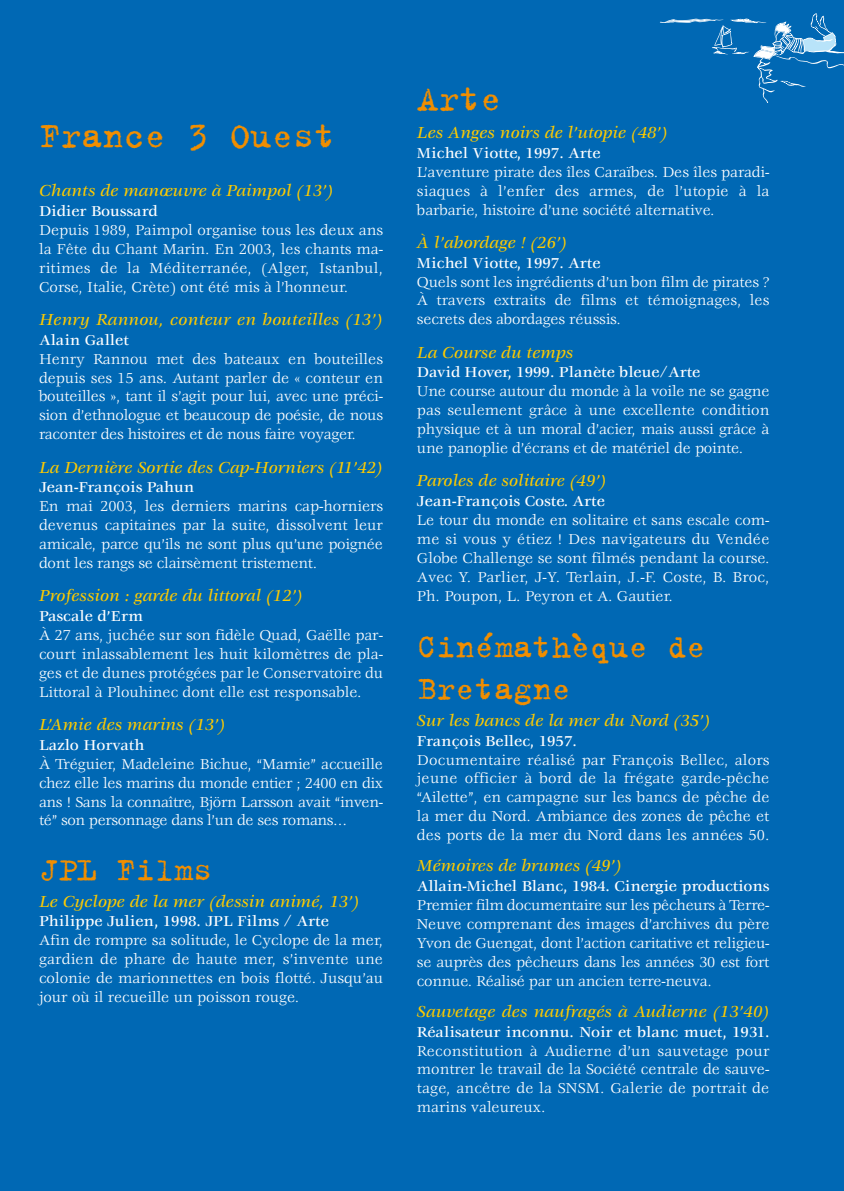
<style>
.page{position:relative;width:844px;height:1191px;background:#fff}
.page>*{position:absolute;margin:0;border:0;box-sizing:border-box;transform-origin:0 0}
.t1{font:38.5px "Trixie";color:#f18e00}
.t2{font:35px/42px "Trixie";color:#f18e00}
.t3{font:italic 500 17.5px "Veljovic";color:#fdca00}
.t4{font:15.75px/18.9px "Veljovic";letter-spacing:-.005em;color:#fff;text-align:justify}
.t5{font:500 15.75px "Veljovic";color:#fff}
</style>
<div class="page">
<div style="left:0;top:1px;width:843px;height:1190px;background:#0068b4"></div>
<svg style="left:660px;top:13px;width:183px;height:90px"></svg>
<h1 class="t1" style="left:39px;top:112px;width:298px">France 3 Ouest</h1>
<p class="t3" style="left:39px;top:184px;width:296px">Chants de manœuvre à Paimpol (13’)</p>
<p class="t5" style="left:39px;top:205px;width:120px">Didier Boussard</p>
<p class="t4" style="left:39px;top:221px;width:345px">Depuis 1989, Paimpol organise tous les deux ans la Fête du Chant Marin. En 2003, les chants ma&shy;ritimes de la Méditerranée, (Alger, Istanbul, Corse, Italie, Crète) ont été mis à l’honneur.</p>
<p class="t3" style="left:39px;top:312px;width:345px">Henry Rannou, conteur en bouteilles (13’)</p>
<p class="t5" style="left:39px;top:333px;width:91px">Alain Gallet</p>
<p class="t4" style="left:39px;top:350px;width:345px">Henry Rannou met des bateaux en bouteilles depuis ses 15 ans. Autant parler de « conteur en bouteilles », tant il s’agit pour lui, avec une préci&shy;sion d’ethnologue et beaucoup de poésie, de nous raconter des histoires et de nous faire voyager.</p>
<p class="t3" style="left:39px;top:460px;width:345px">La Dernière Sortie des Cap-Horniers (11’42)</p>
<p class="t5" style="left:39px;top:481px;width:157px">Jean-François Pahun</p>
<p class="t4" style="left:39px;top:498px;width:345px">En mai 2003, les derniers marins cap-horniers devenus capitaines par la suite, dissolvent leur amicale, parce qu’ils ne sont plus qu’une poignée dont les rangs se clairsèment tristement.</p>
<p class="t3" style="left:39px;top:589px;width:265px">Profession : garde du littoral (12’)</p>
<p class="t5" style="left:39px;top:610px;width:106px">Pascale d’Erm</p>
<p class="t4" style="left:39px;top:626px;width:345px">À 27 ans, juchée sur son fidèle Quad, Gaëlle par&shy;court inlassablement les huit kilomètres de pla&shy;ges et de dunes protégées par le Conservatoire du Littoral à Plouhinec dont elle est responsable.</p>
<p class="t3" style="left:39px;top:717px;width:188px">L’Amie des marins (13’)</p>
<p class="t5" style="left:39px;top:738px;width:107px">Lazlo Horvath</p>
<p class="t4" style="left:39px;top:755px;width:345px">À Tréguier, Madeleine Bichue, “Mamie” accueille chez elle les marins du monde entier ; 2400 en dix ans ! Sans la connaître, Björn Larsson avait “inven&shy;té” son personnage dans l’un de ses romans…</p>
<h2 class="t2" style="left:39px;top:847px;width:175px">JPL Films</h2>
<p class="t3" style="left:39px;top:894px;width:322px">Le Cyclope de la mer (dessin animé, 13’)</p>
<p class="t5" style="left:39px;top:915px;width:291px">Philippe Julien, 1998. JPL Films / Arte</p>
<p class="t4" style="left:39px;top:931px;width:345px">Afin de rompre sa solitude, le Cyclope de la mer, gardien de phare de haute mer, s’invente une colonie de marionnettes en bois flotté. Jusqu’au jour où il recueille un poisson rouge.</p>
<h1 class="t1" style="left:417px;top:74px;width:86px">Arte</h1>
<p class="t3" style="left:417px;top:126px;width:252px">Les Anges noirs de l’utopie (48’)</p>
<p class="t5" style="left:417px;top:147px;width:185px">Michel Viotte, 1997. Arte</p>
<p class="t4" style="left:417px;top:163px;width:354px">L’aventure pirate des îles Caraïbes. Des îles paradi&shy;siaques à l’enfer des armes, de l’utopie à la barbarie, histoire d’une société alternative.</p>
<p class="t3" style="left:417px;top:235px;width:152px">À l’abordage ! (26’)</p>
<p class="t5" style="left:417px;top:256px;width:185px">Michel Viotte, 1997. Arte</p>
<p class="t4" style="left:417px;top:273px;width:354px">Quels sont les ingrédients d’un bon film de pirates ?<br>À travers extraits de films et témoignages, les secrets des abordages réussis.</p>
<p class="t3" style="left:417px;top:345px;width:158px">La Course du temps</p>
<p class="t5" style="left:417px;top:366px;width:285px">David Hover, 1999. Planète bleue/Arte</p>
<p class="t4" style="left:417px;top:383px;width:354px">Une course autour du monde à la voile ne se gagne pas seulement grâce à une excellente condition physique et à un moral d’acier, mais aussi grâce à une panoplie d’écrans et de matériel de pointe.</p>
<p class="t3" style="left:417px;top:474px;width:191px">Paroles de solitaire (49’)</p>
<p class="t5" style="left:417px;top:495px;width:189px">Jean-François Coste. Arte</p>
<p class="t4" style="left:417px;top:512px;width:354px">Le tour du monde en solitaire et sans escale com&shy;me si vous y étiez ! Des navigateurs du Vendée Globe Challenge se sont filmés pendant la course.<br>Avec Y. Parlier, J-Y. Terlain, J.-F. Coste, B. Broc, Ph. Poupon, L. Peyron et A. Gautier.</p>
<h2 class="t2" style="left:417px;top:624px;width:290px">Cinémathèque de<br>Bretagne</h2>
<p class="t3" style="left:417px;top:713px;width:295px">Sur les bancs de la mer du Nord (35’)</p>
<p class="t5" style="left:417px;top:734px;width:161px">François Bellec, 1957.</p>
<p class="t4" style="left:417px;top:751px;width:354px">Documentaire réalisé par François Bellec, alors jeune officier à bord de la frégate garde-pêche “Ailette”, en campagne sur les bancs de pêche de la mer du Nord. Ambiance des zones de pêche et des ports de la mer du Nord dans les années 50.</p>
<p class="t3" style="left:417px;top:859px;width:206px">Mémoires de brumes (49’)</p>
<p class="t5" style="left:417px;top:880px;width:354px">Allain-Michel Blanc, 1984. Cinergie productions</p>
<p class="t4" style="left:417px;top:896px;width:354px">Premier film documentaire sur les pêcheurs à Terre-Neuve comprenant des images d’archives du père Yvon de Guengat, dont l’action caritative et religieu&shy;se auprès des pêcheurs dans les années 30 est fort connue. Réalisé par un ancien terre-neuva.</p>
<p class="t3" style="left:417px;top:1004px;width:354px">Sauvetage des naufragés à Audierne (13’40)</p>
<p class="t5" style="left:417px;top:1025px;width:354px">Réalisateur inconnu. Noir et blanc muet, 1931.</p>
<p class="t4" style="left:417px;top:1042px;width:354px">Reconstitution à Audierne d’un sauvetage pour montrer le travail de la Société centrale de sauve&shy;tage, ancêtre de la SNSM. Galerie de portrait de marins valeureux.</p>
</div>
